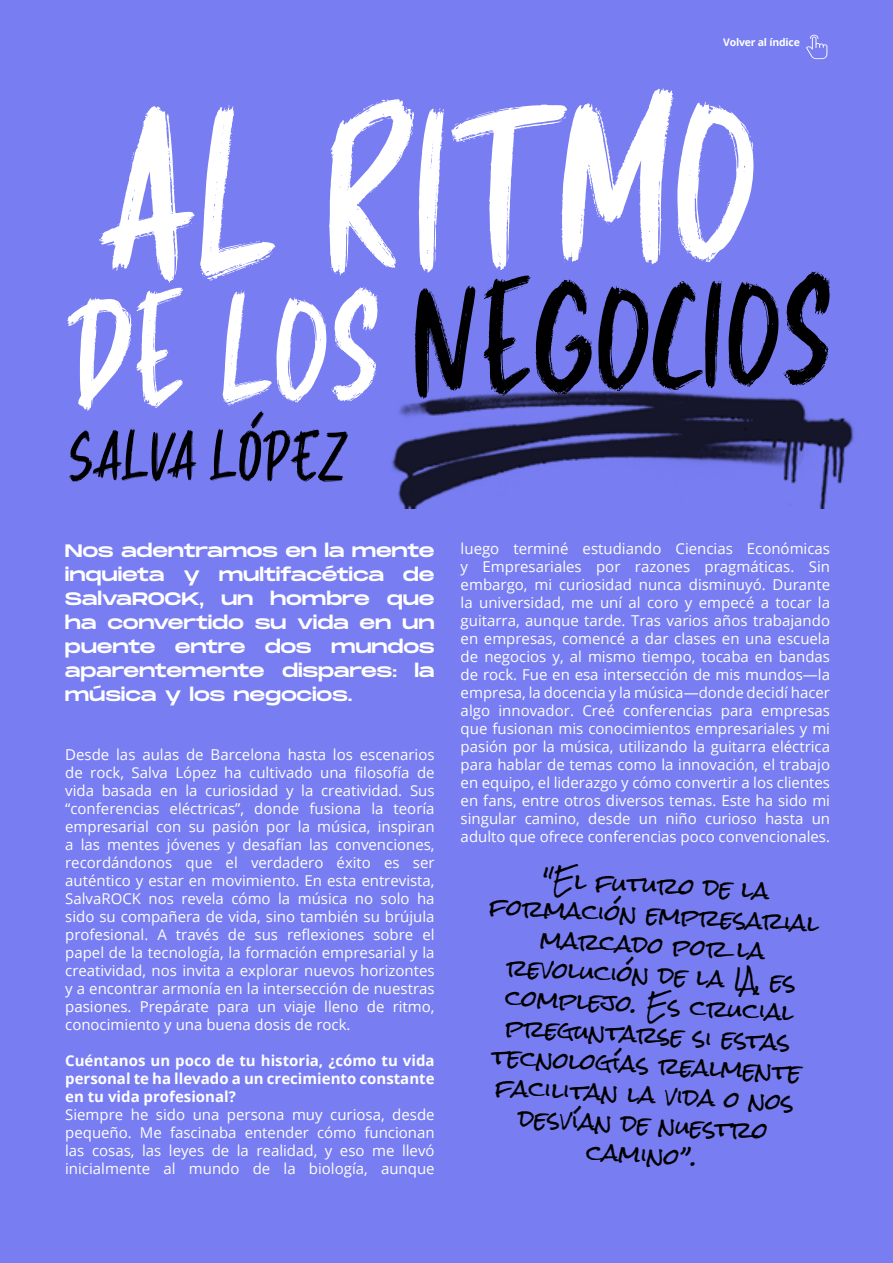
<style>
.page{position:relative;width:893px;height:1263px;background:#787df2}
.page>*{position:absolute;margin:0;border:0;box-sizing:border-box;transform-origin:0 0}
.t1{font:22.5px/30px "Rock Salt";color:#000;text-align:center}
.t2{font:18px/24px "Monument Extended";letter-spacing:-.01em;color:#fff;text-align:justify}
.t3{font:15px/18px "Open Sans";color:#fff;text-align:justify}
.t4{font:700 15px/18px "Open Sans";color:#fff;text-align:justify}
.t5{font:700 10.5px "Open Sans";letter-spacing:-.02em;color:#fff}
</style>
<div class="page">
<svg style="left:99px;top:88px;width:655px;height:195px"></svg>
<svg style="left:415px;top:271px;width:415px;height:103px"></svg>
<img style="left:391px;top:374px;width:463px;height:134px">
<svg style="left:67px;top:287px;width:311px;height:195px"></svg>
<svg style="left:806px;top:35px;width:21px;height:24px"></svg>
<p class="t5" style="left:723px;top:35px;width:78px">Volver al índice</p>
<p class="t2" style="left:65px;top:538px;width:371px">Nos adentramos en la mente inquieta y multifacética de SalvaROCK, un hombre que ha convertido su vida en un puente entre dos mundos aparentemente dispares: la música y los negocios.</p>
<p class="t3" style="left:65px;top:745px;width:371px">Desde las aulas de Barcelona hasta los escenarios de rock, Salva López ha cultivado una filosofía de vida basada en la curiosidad y la creatividad. Sus “conferencias eléctricas”, donde fusiona la teoría empresarial con su pasión por la música, inspiran a las mentes jóvenes y desafían las convenciones, recordándonos que el verdadero éxito es ser auténtico y estar en movimiento. En esta entrevista, SalvaROCK nos revela cómo la música no solo ha sido su compañera de vida, sino también su brújula profesional. A través de sus reflexiones sobre el papel de la tecnología, la formación empresarial y la creatividad, nos invita a explorar nuevos horizontes y a encontrar armonía en la intersección de nuestras pasiones. Prepárate para un viaje lleno de ritmo, conocimiento y una buena dosis de rock.</p>
<p class="t4" style="left:65px;top:1051px;width:371px">Cuéntanos un poco de tu historia, ¿cómo tu vida personal te ha llevado a un crecimiento constante en tu vida profesional?</p>
<p class="t3" style="left:65px;top:1105px;width:371px">Siempre he sido una persona muy curiosa, desde pequeño. Me fascinaba entender cómo funcionan las cosas, las leyes de la realidad, y eso me llevó inicialmente al mundo de la biología, aunque</p>
<p class="t3" style="left:461px;top:539px;width:371px">luego terminé estudiando Ciencias Económicas y Empresariales por razones pragmáticas. Sin embargo, mi curiosidad nunca disminuyó. Durante la universidad, me uní al coro y empecé a tocar la guitarra, aunque tarde. Tras varios años trabajando en empresas, comencé a dar clases en una escuela de negocios y, al mismo tiempo, tocaba en bandas de rock. Fue en esa intersección de mis mundos—la empresa, la docencia y la música—donde decidí hacer algo innovador. Creé conferencias para empresas que fusionan mis conocimientos empresariales y mi pasión por la música, utilizando la guitarra eléctrica para hablar de temas como la innovación, el trabajo en equipo, el liderazgo y cómo convertir a los clientes en fans, entre otros diversos temas. Este ha sido mi singular camino, desde un niño curioso hasta un adulto que ofrece conferencias poco convencionales.</p>
<h1 class="t1" style="left:492px;top:862px;width:331px;rotate:3deg">"El futuro de la formación empresarial marcado por la revolución de la IA, es complejo. Es crucial preguntarse si estas tecnologías realmente facilitan la vida o nos desvían de nuestro camino”.</h1>
</div>
